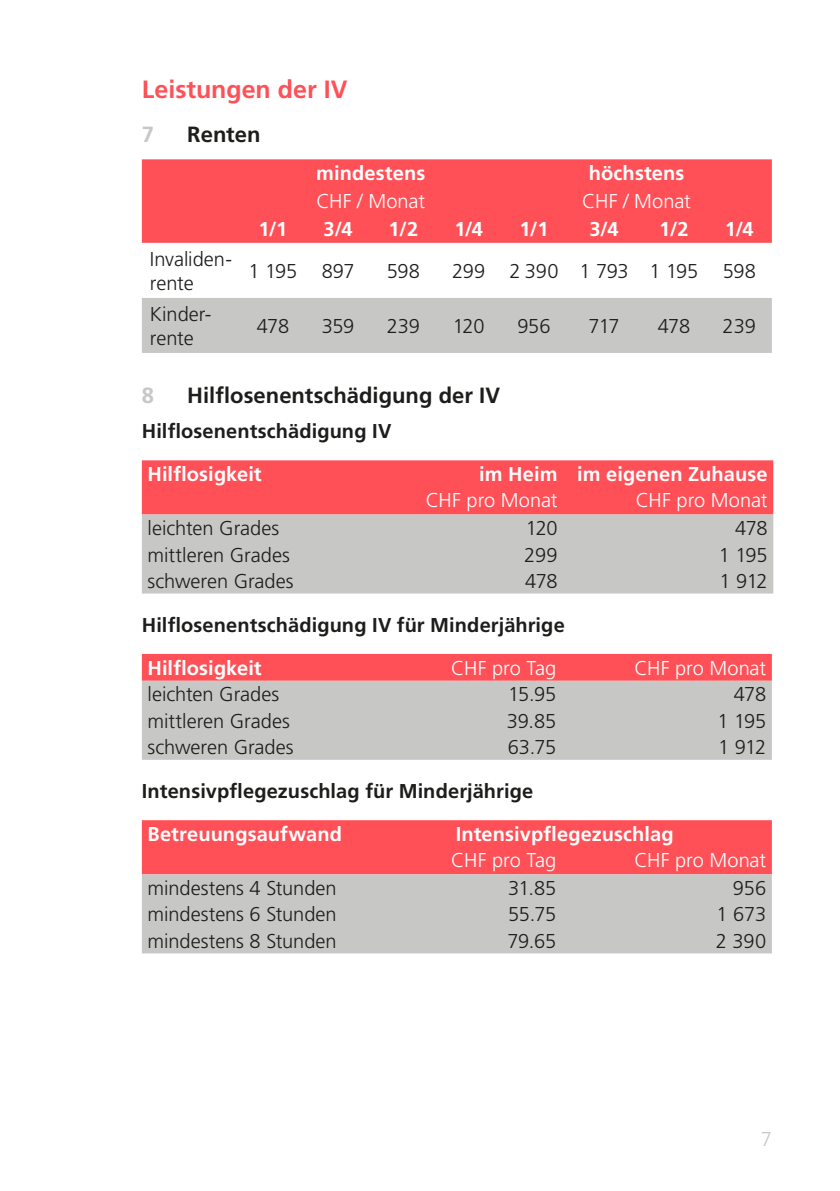
<style>
.page{position:relative;width:840px;height:1191px;background:#fff}
.page>*{position:absolute;margin:0;border:0;box-sizing:border-box;transform-origin:0 0}
.Texttitel{font:700 25px "Frutiger LT Std";color:#ff5057}
.t1{font:700 22px "Frutiger LT Std";color:#1d1d1b}
.t2{font:700 22px "Frutiger LT Std";color:#c7c7c6}
.Grundtext{font:300 20px/24px "Frutiger LT Std";letter-spacing:-.005em;color:#1d1d1b}
.Tabellen_Text_Weiss{font:700 20px "Frutiger LT Std";letter-spacing:.005em;color:#fff}
.Grundtext-2{font:700 20px "Frutiger LT Std";letter-spacing:.005em;color:#1d1d1b}
.Tabellen_Text_Weiss-2{font:300 20px "Frutiger LT Std";letter-spacing:-.005em;color:#fff}
.t3{font:300 20px "Frutiger LT Std";color:#c7c7c6}
</style>
<div class="page">
<div style="left:142px;top:159px;width:629px;height:84px;background:#ff5057"></div>
<div style="left:142px;top:298px;width:629px;height:55px;background:#c7c7c6"></div>
<div style="left:142px;top:460px;width:630px;height:54px;background:#ff5057"></div>
<div style="left:142px;top:514px;width:630px;height:79px;background:#c7c7c6"></div>
<div style="left:142px;top:654px;width:629px;height:27px;background:#ff5057"></div>
<div style="left:142px;top:681px;width:629px;height:79px;background:#c7c7c6"></div>
<div style="left:142px;top:820px;width:629px;height:54px;background:#ff5057"></div>
<div style="left:142px;top:874px;width:629px;height:79px;background:#c7c7c6"></div>
<p class="Texttitel" style="left:142px;top:75px;width:207px">Leistungen der IV</p>
<p class="t2" style="left:142px;top:122px;width:14px">7</p>
<p class="t1" style="left:187px;top:122px;width:75px">Renten</p>
<p class="Tabellen_Text_Weiss" style="left:316px;top:161px;width:110px">mindestens</p>
<p class="Tabellen_Text_Weiss" style="left:588px;top:161px;width:97px">höchstens</p>
<p class="Tabellen_Text_Weiss-2" style="left:316px;top:190px;width:110px">CHF / Monat</p>
<p class="Tabellen_Text_Weiss-2" style="left:582px;top:190px;width:110px">CHF / Monat</p>
<p class="Tabellen_Text_Weiss" style="left:258px;top:217px;width:30px">1/1</p>
<p class="Tabellen_Text_Weiss" style="left:323px;top:217px;width:31px">3/4</p>
<p class="Tabellen_Text_Weiss" style="left:388px;top:217px;width:31px">1/2</p>
<p class="Tabellen_Text_Weiss" style="left:454px;top:217px;width:30px">1/4</p>
<p class="Tabellen_Text_Weiss" style="left:519px;top:217px;width:30px">1/1</p>
<p class="Tabellen_Text_Weiss" style="left:589px;top:217px;width:31px">3/4</p>
<p class="Tabellen_Text_Weiss" style="left:658px;top:217px;width:31px">1/2</p>
<p class="Tabellen_Text_Weiss" style="left:724px;top:217px;width:30px">1/4</p>
<p class="Grundtext" style="left:150px;top:247px;width:84px">Invaliden&shy;rente</p>
<p class="Grundtext" style="left:248px;top:259px;width:50px">1 195</p>
<p class="Grundtext" style="left:321px;top:259px;width:34px">897</p>
<p class="Grundtext" style="left:386px;top:259px;width:35px">598</p>
<p class="Grundtext" style="left:452px;top:259px;width:35px">299</p>
<p class="Grundtext" style="left:509px;top:259px;width:51px">2 390</p>
<p class="Grundtext" style="left:579px;top:259px;width:51px">1 793</p>
<p class="Grundtext" style="left:649px;top:259px;width:50px">1 195</p>
<p class="Grundtext" style="left:722px;top:259px;width:35px">598</p>
<p class="Grundtext" style="left:150px;top:302px;width:63px">Kinder&shy;rente</p>
<p class="Grundtext" style="left:256px;top:314px;width:34px">478</p>
<p class="Grundtext" style="left:322px;top:314px;width:34px">359</p>
<p class="Grundtext" style="left:386px;top:314px;width:35px">239</p>
<p class="Grundtext" style="left:452px;top:314px;width:33px">120</p>
<p class="Grundtext" style="left:517px;top:314px;width:35px">956</p>
<p class="Grundtext" style="left:588px;top:314px;width:33px">717</p>
<p class="Grundtext" style="left:657px;top:314px;width:34px">478</p>
<p class="Grundtext" style="left:722px;top:314px;width:35px">239</p>
<p class="t2" style="left:142px;top:382px;width:14px">8</p>
<p class="t1" style="left:187px;top:382px;width:314px">Hilflosenentschädigung der IV</p>
<p class="Grundtext-2" style="left:142px;top:419px;width:251px">Hilflosenentschädigung IV</p>
<p class="Tabellen_Text_Weiss" style="left:147px;top:462px;width:116px">Hilflosigkeit</p>
<p class="Tabellen_Text_Weiss" style="left:479px;top:462px;width:80px">im Heim</p>
<p class="Tabellen_Text_Weiss" style="left:577px;top:462px;width:192px">im eigenen Zuhause</p>
<p class="Tabellen_Text_Weiss-2" style="left:425px;top:489px;width:133px">CHF pro Monat</p>
<p class="Tabellen_Text_Weiss-2" style="left:635px;top:489px;width:133px">CHF pro Monat</p>
<p class="Grundtext" style="left:147px;top:516px;width:133px">leichten Grades</p>
<p class="Grundtext" style="left:525px;top:516px;width:33px">120</p>
<p class="Grundtext" style="left:734px;top:516px;width:34px">478</p>
<p class="Grundtext" style="left:147px;top:543px;width:144px">mittleren Grades</p>
<p class="Grundtext" style="left:524px;top:543px;width:35px">299</p>
<p class="Grundtext" style="left:718px;top:543px;width:50px">1 195</p>
<p class="Grundtext" style="left:147px;top:569px;width:148px">schweren Grades</p>
<p class="Grundtext" style="left:525px;top:569px;width:34px">478</p>
<p class="Grundtext" style="left:719px;top:569px;width:49px">1 912</p>
<p class="Grundtext-2" style="left:142px;top:613px;width:424px">Hilflosenentschädigung IV für Minderjährige</p>
<p class="Tabellen_Text_Weiss" style="left:147px;top:656px;width:116px">Hilflosigkeit</p>
<p class="Tabellen_Text_Weiss-2" style="left:451px;top:656px;width:106px">CHF pro Tag</p>
<p class="Tabellen_Text_Weiss-2" style="left:634px;top:656px;width:133px">CHF pro Monat</p>
<p class="Grundtext" style="left:147px;top:683px;width:133px">leichten Grades</p>
<p class="Grundtext" style="left:508px;top:683px;width:49px">15.95</p>
<p class="Grundtext" style="left:733px;top:683px;width:34px">478</p>
<p class="Grundtext" style="left:147px;top:709px;width:144px">mittleren Grades</p>
<p class="Grundtext" style="left:506px;top:709px;width:51px">39.85</p>
<p class="Grundtext" style="left:717px;top:709px;width:50px">1 195</p>
<p class="Grundtext" style="left:147px;top:735px;width:148px">schweren Grades</p>
<p class="Grundtext" style="left:507px;top:735px;width:50px">63.75</p>
<p class="Grundtext" style="left:717px;top:735px;width:49px">1 912</p>
<p class="Grundtext-2" style="left:142px;top:779px;width:392px">Intensivpflegezuschlag für Minderjährige</p>
<p class="Tabellen_Text_Weiss" style="left:147px;top:822px;width:196px">Betreuungsaufwand</p>
<p class="Tabellen_Text_Weiss" style="left:455px;top:822px;width:219px">Intensivpflegezuschlag</p>
<p class="Tabellen_Text_Weiss-2" style="left:451px;top:849px;width:106px">CHF pro Tag</p>
<p class="Tabellen_Text_Weiss-2" style="left:634px;top:849px;width:133px">CHF pro Monat</p>
<p class="Grundtext" style="left:147px;top:876px;width:190px">mindestens 4 Stunden</p>
<p class="Grundtext" style="left:508px;top:876px;width:49px">31.85</p>
<p class="Grundtext" style="left:732px;top:876px;width:35px">956</p>
<p class="Grundtext" style="left:147px;top:902px;width:190px">mindestens 6 Stunden</p>
<p class="Grundtext" style="left:508px;top:902px;width:49px">55.75</p>
<p class="Grundtext" style="left:716px;top:902px;width:51px">1 673</p>
<p class="Grundtext" style="left:147px;top:929px;width:190px">mindestens 8 Stunden</p>
<p class="Grundtext" style="left:507px;top:929px;width:50px">79.65</p>
<p class="Grundtext" style="left:715px;top:929px;width:52px">2 390</p>
<p class="t3" style="left:760px;top:1127px;width:13px">7</p>
</div>
